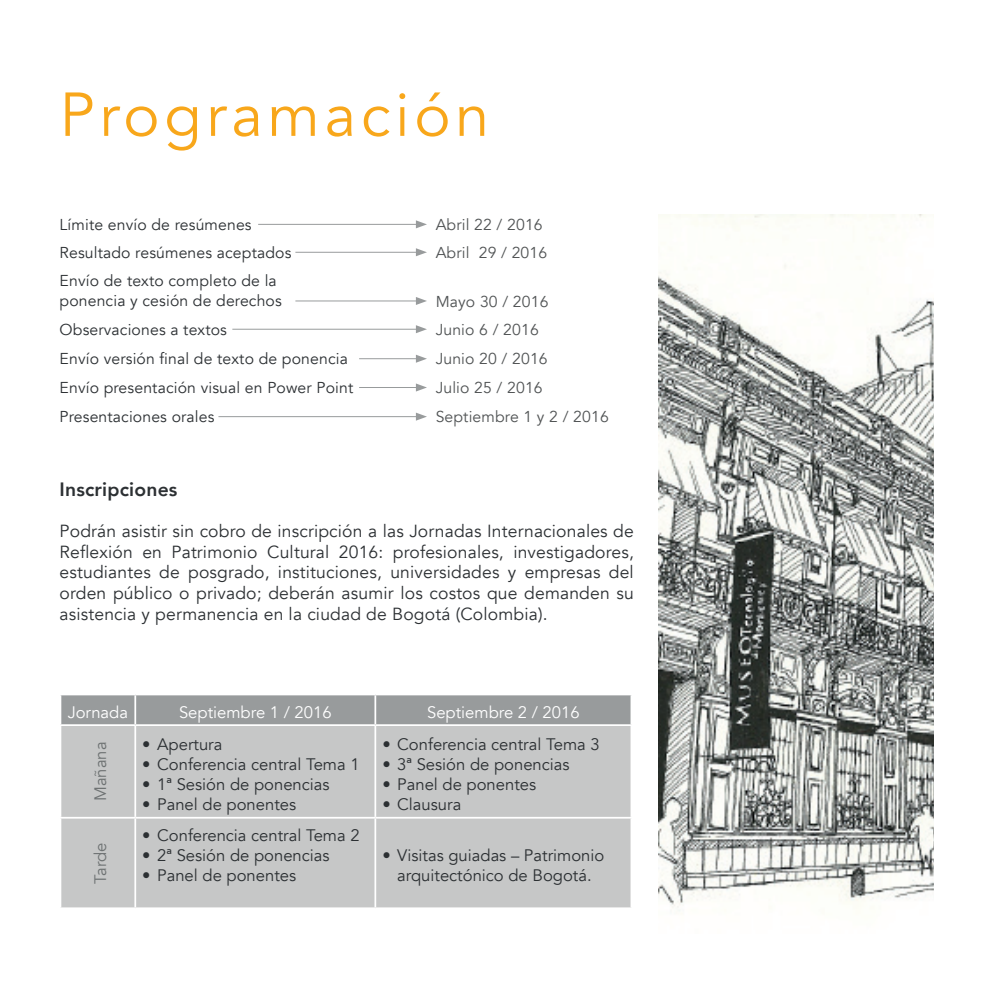
<style>
.page{position:relative;width:993px;height:993px;background:#fff}
.page>*{position:absolute;margin:0;border:0;box-sizing:border-box;transform-origin:0 0}
.t1{font:61.25px "Avenir";letter-spacing:.075em;color:#f8a71b}
.t2{font:800 19.25px "Avenir";letter-spacing:.01em;color:#2c3033}
.t3{font:17.5px/20.7px "Avenir";letter-spacing:.01em;color:#2c3033;text-align:justify}
.t4{font:16.62px/19.9px "Avenir";color:#2c3033;text-align:center}
.t5{font:16.62px "Avenir";color:#fff}
.t6{font:16.62px "Avenir";color:#6e7273}
.t7{font:15.75px/20.3px "Avenir";letter-spacing:.01em;color:#2c3033}
.t8{font:15.75px "Avenir";letter-spacing:.01em;color:#505354}
</style>
<div class="page">
<hr style="left:359px;top:358px;width:59px;height:1px;background:#989b9c">
<svg style="left:416px;top:354px;width:11px;height:8px"></svg>
<hr style="left:258px;top:224px;width:160px;height:1px;background:#989b9c">
<svg style="left:416px;top:220px;width:11px;height:8px"></svg>
<hr style="left:295px;top:252px;width:123px;height:1px;background:#989b9c">
<svg style="left:416px;top:248px;width:11px;height:8px"></svg>
<hr style="left:295px;top:300px;width:123px;height:1px;background:#989b9c">
<svg style="left:416px;top:297px;width:11px;height:8px"></svg>
<hr style="left:232px;top:328px;width:186px;height:1px;background:#989b9c">
<svg style="left:416px;top:325px;width:11px;height:8px"></svg>
<hr style="left:359px;top:387px;width:59px;height:1px;background:#989b9c">
<svg style="left:416px;top:383px;width:11px;height:8px"></svg>
<hr style="left:218px;top:416px;width:200px;height:1px;background:#989b9c">
<svg style="left:416px;top:412px;width:11px;height:8px"></svg>
<div style="left:61px;top:726px;width:569px;height:181px;background:#c6c7c7"></div>
<div style="left:60px;top:695px;width:570px;height:29px;background:#989b9c"></div>
<hr style="left:134px;top:725px;width:2px;height:91px;background:#fff">
<hr style="left:60px;top:816px;width:75px;height:2px;background:#fff">
<hr style="left:374px;top:725px;width:2px;height:91px;background:#fff">
<hr style="left:375px;top:816px;width:257px;height:2px;background:#fff">
<hr style="left:135px;top:816px;width:240px;height:2px;background:#fff">
<hr style="left:134px;top:818px;width:2px;height:89px;background:#fff">
<hr style="left:374px;top:818px;width:2px;height:89px;background:#fff">
<img style="left:658px;top:214px;width:275px;height:697px">
<h1 class="t1" style="left:60px;top:78px;width:431px">Programación</h1>
<p class="t7" style="left:60px;top:214px;width:193px">Límite envío de resúmenes</p>
<p class="t8" style="left:435px;top:215px;width:108px">Abril 22 / 2016</p>
<p class="t7" style="left:60px;top:242px;width:233px">Resultado resúmenes aceptados</p>
<p class="t8" style="left:435px;top:243px;width:113px">Abril 29 / 2016</p>
<p class="t7" style="left:60px;top:270px;width:224px">Envío de texto completo de la ponencia y cesión de derechos</p>
<p class="t8" style="left:435px;top:292px;width:114px">Mayo 30 / 2016</p>
<p class="t7" style="left:60px;top:319px;width:169px">Observaciones a textos</p>
<p class="t8" style="left:435px;top:320px;width:105px">Junio 6 / 2016</p>
<p class="t7" style="left:60px;top:348px;width:290px">Envío versión final de texto de ponencia</p>
<p class="t8" style="left:435px;top:349px;width:113px">Junio 20 / 2016</p>
<p class="t7" style="left:60px;top:377px;width:295px">Envío presentación visual en Power Point</p>
<p class="t8" style="left:435px;top:378px;width:108px">Julio 25 / 2016</p>
<p class="t7" style="left:60px;top:407px;width:156px">Presentaciones orales</p>
<p class="t8" style="left:435px;top:407px;width:174px">Septiembre 1 y 2 / 2016</p>
<p class="t2" style="left:60px;top:474px;width:119px">Inscripciones</p>
<p class="t3" style="left:60px;top:521px;width:575px">Podrán asistir sin cobro de inscripción a las Jornadas Internacionales de Reflexión en Patrimonio Cultural 2016: profesionales, investigadores, estudiantes de posgrado, instituciones, universidades y empresas del orden público o privado; deberán asumir los costos que demanden su asistencia y permanencia en la ciudad de Bogotá (Colombia).</p>
<p class="t5" style="left:68px;top:702px;width:62px">Jornada</p>
<p class="t5" style="left:179px;top:702px;width:154px">Septiembre 1 / 2016</p>
<p class="t5" style="left:427px;top:702px;width:154px">Septiembre 2 / 2016</p>
<p class="t6" style="left:90px;top:800px;width:61px;rotate:-90deg">Mañana</p>
<p class="t4" style="left:142px;top:734px;width:82px">• Apertura</p>
<p class="t4" style="left:382px;top:734px;width:219px">• Conferencia central Tema 3</p>
<p class="t4" style="left:382px;top:754px;width:189px">• 3ª Sesión de ponencias</p>
<p class="t4" style="left:382px;top:774px;width:155px">• Panel de ponentes</p>
<p class="t4" style="left:382px;top:794px;width:80px">• Clausura</p>
<p class="t4" style="left:142px;top:754px;width:219px">• Conferencia central Tema 1</p>
<p class="t4" style="left:142px;top:774px;width:189px">• 1ª Sesión de ponencias</p>
<p class="t4" style="left:142px;top:794px;width:155px">• Panel de ponentes</p>
<p class="t6" style="left:90px;top:883px;width:42px;rotate:-90deg">Tarde</p>
<p class="t4" style="left:142px;top:825px;width:219px">• Conferencia central Tema 2</p>
<p class="t4" style="left:142px;top:845px;width:189px">• 2ª Sesión de ponencias</p>
<p class="t4" style="left:142px;top:865px;width:155px">• Panel de ponentes</p>
<p class="t4" style="left:382px;top:845px;width:223px">• Visitas guiadas – Patrimonio arquitectónico de Bogotá.</p>
</div>
